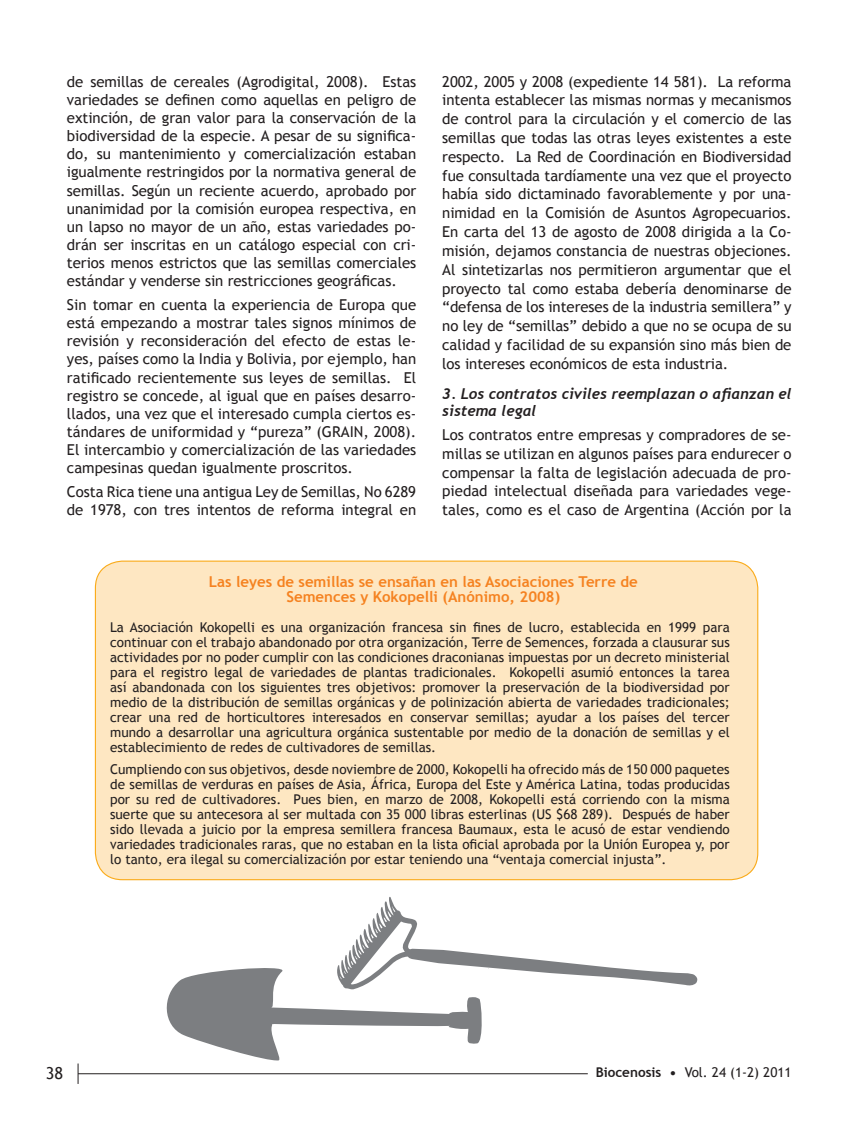
<style>
.page{position:relative;width:864px;height:1134px;background:#fff}
.page>*{position:absolute;margin:0;border:0;box-sizing:border-box;transform-origin:0 0}
.t1{font:16.5px "Trebuchet MS";color:#231f20}
.t2{font:15px/18.1px "Trebuchet MS";letter-spacing:-.005em;color:#231f20;text-align:justify}
.Cuadro-Titulo{font:700 15px/15px "Trebuchet MS";color:#f58220;text-align:center}
.Subtitulo_3{font:italic 700 15px/17px "Trebuchet";color:#231f20}
.Cuadros{font:13.5px/15px "Trebuchet MS";color:#231f20;text-align:justify}
.s1{font-weight:700}
</style>
<div class="page">
<svg style="left:78px;top:1064px;width:1px;height:20px"></svg>
<hr style="left:78px;top:1073px;width:510px;height:1px;background:#231f20">
<div style="left:95px;top:561px;width:663px;height:319px;background:#fee7c2;border-radius:27px"></div>
<svg style="left:166px;top:897px;width:531px;height:164px"></svg>
<p class="t2" style="left:67px;top:72px;width:351px">de semillas de cereales (Agrodigital, 2008). Estas variedades se definen como aquellas en peligro de extinción, de gran valor para la conservación de la biodiversidad de la especie. A pesar de su significa&shy;do, su mantenimiento y comercialización estaban igualmente restringidos por la normativa general de semillas. Según un reciente acuerdo, aprobado por unanimidad por la comisión europea respectiva, en un lapso no mayor de un año, estas variedades po&shy;drán ser inscritas en un catálogo especial con cri&shy;terios menos estrictos que las semillas comerciales estándar y venderse sin restricciones geográficas.</p>
<p class="t2" style="left:67px;top:296px;width:351px">Sin tomar en cuenta la experiencia de Europa que está empezando a mostrar tales signos mínimos de revisión y reconsideración del efecto de estas le&shy;yes, países como la India y Bolivia, por ejemplo, han ratificado recientemente sus leyes de semillas. El registro se concede, al igual que en países desarro&shy;llados, una vez que el interesado cumpla ciertos es&shy;tándares de uniformidad y “pureza” (GRAIN, 2008).<br>El intercambio y comercialización de las variedades campesinas quedan igualmente proscritos.</p>
<p class="t2" style="left:67px;top:483px;width:351px">Costa Rica tiene una antigua Ley de Semillas, No 6289 de 1978, con tres intentos de reforma integral en</p>
<p class="t2" style="left:442px;top:72px;width:351px;line-height:18.8px">2002, 2005 y 2008 (expediente 14 581). La reforma intenta establecer las mismas normas y mecanismos de control para la circulación y el comercio de las semillas que todas las otras leyes existentes a este respecto. La Red de Coordinación en Biodiversidad fue consultada tardíamente una vez que el proyecto había sido dictaminado favorablemente y por una&shy;nimidad en la Comisión de Asuntos Agropecuarios.<br>En carta del 13 de agosto de 2008 dirigida a la Co&shy;misión, dejamos constancia de nuestras objeciones.<br>Al sintetizarlas nos permitieron argumentar que el proyecto tal como estaba debería denominarse de “defensa de los intereses de la industria semillera” y no ley de “semillas” debido a que no se ocupa de su calidad y facilidad de su expansión sino más bien de los intereses económicos de esta industria.</p>
<p class="Subtitulo_3" style="left:442px;top:385px;width:351px">3. Los contratos civiles reemplazan o afianzan el sistema legal</p>
<p class="t2" style="left:442px;top:425px;width:351px;line-height:18.8px">Los contratos entre empresas y compradores de se&shy;millas se utilizan en algunos países para endurecer o compensar la falta de legislación adecuada de pro&shy;piedad intelectual diseñada para variedades vege&shy;tales, como es el caso de Argentina (Acción por la</p>
<p class="Cuadro-Titulo" style="left:209px;top:574px;width:431px">Las leyes de semillas se ensañan en las Asociaciones Terre de<br>Semences y Kokopelli (Anónimo, 2008)</p>
<p class="Cuadros" style="left:110px;top:620px;width:621px">La Asociación Kokopelli es una organización francesa sin fines de lucro, establecida en 1999 para continuar con el trabajo abandonado por otra organización, Terre de Semences, forzada a clausurar sus actividades por no poder cumplir con las condiciones draconianas impuestas por un decreto ministerial para el registro legal de variedades de plantas tradicionales. Kokopelli asumió entonces la tarea así abandonada con los siguientes tres objetivos: promover la preservación de la biodiversidad por medio de la distribución de semillas orgánicas y de polinización abierta de variedades tradicionales; crear una red de horticultores interesados en conservar semillas; ayudar a los países del tercer mundo a desarrollar una agricultura orgánica sustentable por medio de la donación de semillas y el establecimiento de redes de cultivadores de semillas.</p>
<p class="Cuadros" style="left:110px;top:762px;width:621px">Cumpliendo con sus objetivos, desde noviembre de 2000, Kokopelli ha ofrecido más de 150 000 paquetes de semillas de verduras en países de Asia, África, Europa del Este y América Latina, todas producidas por su red de cultivadores. Pues bien, en marzo de 2008, Kokopelli está corriendo con la misma suerte que su antecesora al ser multada con 35 000 libras esterlinas (US $68 289). Después de haber sido llevada a juicio por la empresa semillera francesa Baumaux, esta le acusó de estar vendiendo variedades tradicionales raras, que no estaban en la lista oficial aprobada por la Unión Europea y, por lo tanto, era ilegal su comercialización por estar teniendo una “ventaja comercial injusta”.</p>
<p class="t1" style="left:46px;top:1064px;width:19px">38</p>
<p class="Cuadros" style="left:596px;top:1065px;width:197px"><span class="s1">Biocenosis •</span> Vol. 24 (1-2) 2011</p>
</div>
